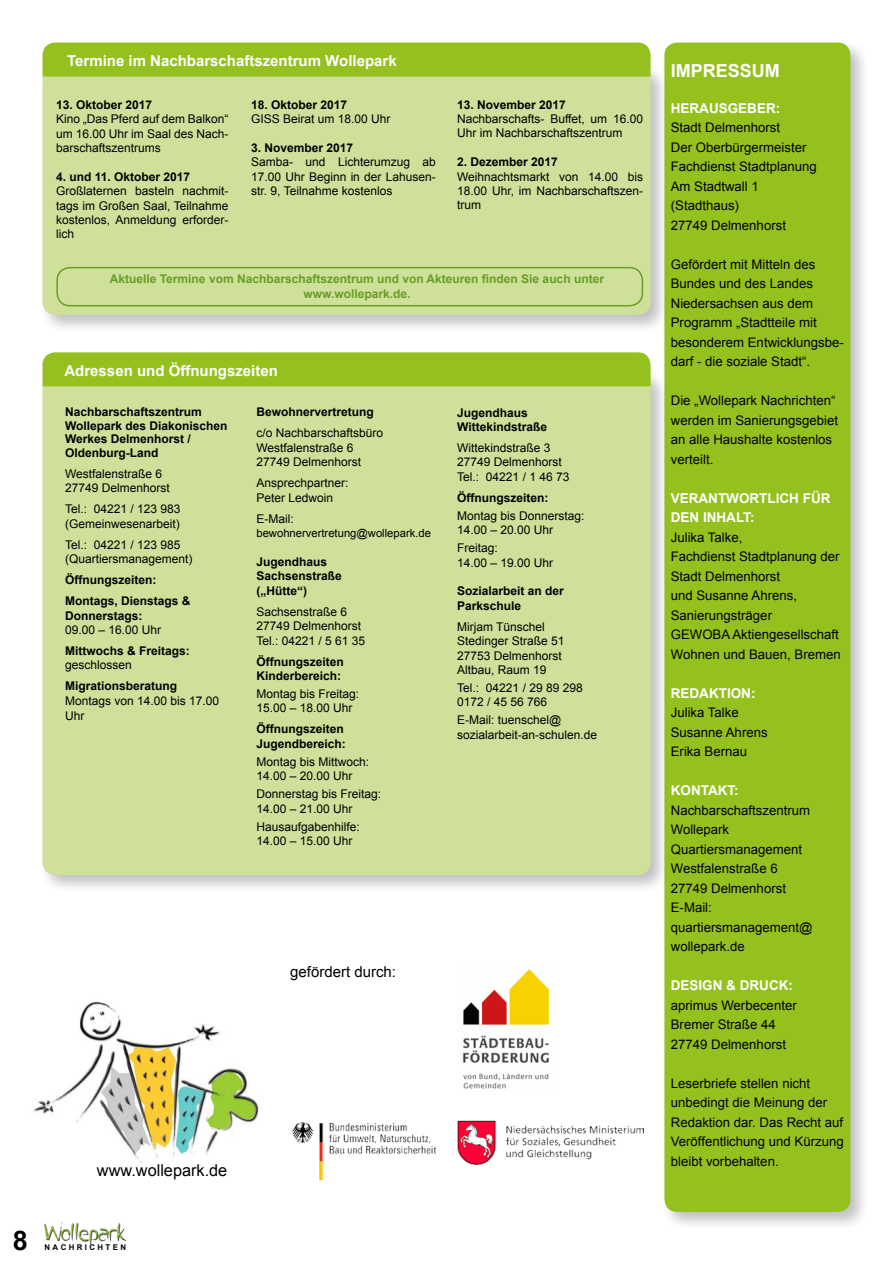
<style>
.page{position:relative;width:893px;height:1263px;background:#fff}
.page>*{position:absolute;margin:0;border:0;box-sizing:border-box;transform-origin:0 0}
.t1{font:700 27px "Arial";color:#000}
.t2{font:700 18px "Arial";color:#fff}
.t3{font:16.35px "Arial";color:#000}
.t4{font:700 15px "Arial";color:#fff}
.t5{font:15px "Arial";color:#000}
.t6{font:700 13.5px "Arial";color:#fff}
.t7{font:13.2px/19.5px "Arial";color:#000}
.t8{font:12px/14.4px "Arial";color:#000}
.t9{font:700 12px/14.4px "Arial";color:#000}
.t10{font:700 12px/14.4px "Arial";color:#669e24;text-align:center}
.t11{font:11.25px "Arial";color:#000}
.t12{font:700 7.95px "Arial";letter-spacing:.3em;color:#000}
</style>
<div class="page">
<img style="left:44px;top:1222px;width:83px;height:24px">
<div style="left:660px;top:39px;width:210px;height:1192px;background:#000;opacity:.25"></div>
<div style="left:664px;top:43px;width:186px;height:1169px;background:#95c11f;border-radius:13px"></div>
<div style="left:39px;top:367px;width:631px;height:527px;background:#000;opacity:.25"></div>
<div style="left:43px;top:371px;width:608px;height:504px;background:#cfe09b;border-radius:13px"></div>
<div style="left:39px;top:63px;width:631px;height:271px;background:#000;opacity:.25"></div>
<div style="left:43px;top:67px;width:608px;height:248px;background:#cfe09b;border-radius:13px"></div>
<div style="left:43px;top:352px;width:608px;height:34px;background:#95c11f"></div>
<div style="left:43px;top:43px;width:608px;height:34px;background:#95c11f"></div>
<div style="left:56px;top:267px;width:587px;height:39px;border:2px solid #669e24;border-radius:13px"></div>
<img style="left:463px;top:969px;width:86px;height:120px">
<img style="left:291px;top:1122px;width:146px;height:59px">
<img style="left:457px;top:1120px;width:187px;height:45px">
<img style="left:33px;top:1001px;width:226px;height:163px">
<p class="t4" style="left:67px;top:51px;width:331px">Termine im Nachbarschaftszentrum Wollepark</p>
<p class="t9" style="left:56px;top:98px;width:98px">13. Oktober 2017</p>
<p class="t8" style="left:56px;top:112px;width:174px;text-align:justify">Kino „Das Pferd auf dem Balkon“ um 16.00 Uhr im Saal des Nach&shy;barschaftszentrums</p>
<p class="t9" style="left:56px;top:170px;width:136px">4. und 11. Oktober 2017</p>
<p class="t8" style="left:56px;top:184px;width:174px;text-align:justify">Großlaternen basteln nachmit&shy;tags im Großen Saal, Teilnahme kostenlos, Anmeldung erforder&shy;lich</p>
<p class="t9" style="left:251px;top:98px;width:98px">18. Oktober 2017</p>
<p class="t8" style="left:251px;top:112px;width:141px">GISS Beirat um 18.00 Uhr</p>
<p class="t9" style="left:251px;top:141px;width:104px">3. November 2017</p>
<p class="t8" style="left:251px;top:155px;width:186px;text-align:justify">Samba- und Lichterumzug ab 17.00 Uhr Beginn in der Lahusen&shy;str. 9, Teilnahme kostenlos</p>
<p class="t9" style="left:457px;top:98px;width:110px">13. November 2017</p>
<p class="t8" style="left:457px;top:112px;width:188px">Nachbarschafts- Buffet, um 16.00<br>Uhr im Nachbarschaftszentrum</p>
<p class="t9" style="left:457px;top:155px;width:102px">2. Dezember 2017</p>
<p class="t8" style="left:457px;top:169px;width:188px;text-align:justify">Weihnachtsmarkt von 14.00 bis 18.00 Uhr, im Nachbarschaftszen&shy;trum</p>
<p class="t10" style="left:110px;top:272px;width:496px">Aktuelle Termine vom Nachbarschaftszentrum und von Akteuren finden Sie auch unter www.wollepark.de.</p>
<p class="t4" style="left:64px;top:361px;width:215px">Adressen und Öffnungszeiten</p>
<p class="t9" style="left:65px;top:406px;width:164px;line-height:13.5px">Nachbarschaftszentrum<br>Wollepark des Diakonischen<br>Werkes Delmenhorst /<br>Oldenburg-Land</p>
<p class="t8" style="left:65px;top:467px;width:106px">Westfalenstraße 6<br>27749 Delmenhorst</p>
<p class="t8" style="left:65px;top:502px;width:117px">Tel.: 04221 / 123 983 (Gemeinwesenarbeit)</p>
<p class="t8" style="left:65px;top:537px;width:129px">Tel.: 04221 / 123 985 (Quartiersmanagement)</p>
<p class="t9" style="left:65px;top:570px;width:127px;line-height:21px">Öffnungszeiten:<br>Montags, Dienstags &amp;</p>
<p class="t9" style="left:65px;top:608px;width:79px">Donnerstags:</p>
<p class="t8" style="left:65px;top:623px;width:98px">09.00 – 16.00 Uhr</p>
<p class="t9" style="left:65px;top:644px;width:126px">Mittwochs &amp; Freitags:</p>
<p class="t8" style="left:65px;top:658px;width:68px">geschlossen</p>
<p class="t9" style="left:65px;top:679px;width:114px">Migrationsberatung</p>
<p class="t8" style="left:65px;top:693px;width:156px;line-height:15px">Montags von 14.00 bis 17.00<br>Uhr</p>
<p class="t9" style="left:256px;top:405px;width:119px">Bewohnervertretung</p>
<p class="t8" style="left:256px;top:426px;width:128px">c/o Nachbarschaftsbüro<br>Westfalenstraße 6<br>27749 Delmenhorst</p>
<p class="t8" style="left:256px;top:476px;width:94px">Ansprechpartner:<br>Peter Ledwoin</p>
<p class="t8" style="left:256px;top:511px;width:39px">E-Mail:</p>
<p class="t11" style="left:256px;top:526px;width:176px">bewohnervertretung@wollepark.de</p>
<p class="t9" style="left:256px;top:555px;width:87px">Jugendhaus<br>Sachsenstraße („Hütte“)</p>
<p class="t8" style="left:256px;top:604px;width:110px">Sachsenstraße 6<br>27749 Delmenhorst<br>Tel.: 04221 / 5 61 35</p>
<p class="t9" style="left:256px;top:654px;width:89px">Öffnungszeiten<br>Kinderbereich:</p>
<p class="t8" style="left:256px;top:687px;width:104px">Montag bis Freitag:<br>15.00 – 18.00 Uhr</p>
<p class="t9" style="left:256px;top:722px;width:91px">Öffnungszeiten<br>Jugendbereich:</p>
<p class="t8" style="left:256px;top:754px;width:114px">Montag bis Mittwoch:<br>14.00 – 20.00 Uhr</p>
<p class="t8" style="left:256px;top:787px;width:126px">Donnerstag bis Freitag:<br>14.00 – 21.00 Uhr</p>
<p class="t8" style="left:256px;top:819px;width:105px">Hausaufgabenhilfe:<br>14.00 – 15.00 Uhr</p>
<p class="t9" style="left:457px;top:405px;width:91px">Jugendhaus<br>Wittekindstraße</p>
<p class="t8" style="left:457px;top:441px;width:114px">Wittekindstraße 3<br>27749 Delmenhorst<br>Tel.: 04221 / 1 46 73</p>
<p class="t9" style="left:457px;top:491px;width:93px">Öffnungszeiten:</p>
<p class="t8" style="left:457px;top:508px;width:129px">Montag bis Donnerstag:<br>14.00 – 20.00 Uhr</p>
<p class="t8" style="left:457px;top:541px;width:98px">Freitag:<br>14.00 – 19.00 Uhr</p>
<p class="t9" style="left:457px;top:584px;width:108px">Sozialarbeit an der<br>Parkschule</p>
<p class="t8" style="left:457px;top:619px;width:109px">Mirjam Tünschel<br>Stedinger Straße 51<br>27753 Delmenhorst<br>Altbau, Raum 19</p>
<p class="t8" style="left:457px;top:681px;width:127px">Tel.: 04221 / 29 89 298<br>0172 / 45 56 766</p>
<p class="t8" style="left:457px;top:713px;width:142px">E-Mail: tuenschel@ sozialarbeit-an-schulen.de</p>
<p class="t5" style="left:290px;top:962px;width:107px">gefördert durch:</p>
<h3 class="t3" style="left:97px;top:1160px;width:132px">www.wollepark.de</h3>
<h1 class="t1" style="left:13px;top:1222px;width:17px">8</h1>
<p class="t12" style="left:45px;top:1241px;width:83px">NACHRICHTEN</p>
<h2 class="t2" style="left:671px;top:59px;width:33px">Impress</h2>
<h2 class="t2" style="left:752px;top:59px;width:29px">um</h2>
<p class="t6" style="left:671px;top:99px;width:20px">Hera</p>
<p class="t6" style="left:709px;top:99px;width:21px">usgeber</p>
<p class="t6" style="left:776px;top:99px;width:6px">:</p>
<p class="t7" style="left:671px;top:118px;width:148px">Stadt Delmenhorst<br>Der Oberbürgermeister<br>Fachdienst Stadtplanung<br>Am Stadtwall 1 (Stadthaus)<br>27749 Delmenhorst</p>
<p class="t7" style="left:671px;top:254px;width:175px">Gefördert mit Mitteln des<br>Bundes und des Landes<br>Niedersachsen aus dem<br>Programm „Stadtteile mit besonderem Entwicklungsbe&shy;darf - die soziale Stadt“.</p>
<p class="t7" style="left:671px;top:391px;width:169px">Die „Wollepark Nachrichten“ werden im Sanierungsgebiet an alle Haushalte kostenlos verteilt.</p>
<p class="t6" style="left:671px;top:489px;width:20px">Verantw</p>
<p class="t6" style="left:739px;top:489px;width:45px">ortlich</p>
<p class="t6" style="left:803px;top:489px;width:25px">für</p>
<p class="t6" style="left:671px;top:508px;width:10px">den</p>
<p class="t6" style="left:703px;top:508px;width:15px">Inha</p>
<p class="t6" style="left:736px;top:508px;width:20px">lt:</p>
<p class="t7" style="left:671px;top:527px;width:171px">Julika Talke,<br>Fachdienst Stadtplanung der<br>Stadt Delmenhorst<br>und Susanne Ahrens,<br>Sanierungsträger<br>GEWOBA Aktiengesellschaft<br>Wohnen und Bauen, Bremen</p>
<p class="t6" style="left:671px;top:684px;width:20px">Reda</p>
<p class="t6" style="left:709px;top:684px;width:48px">ktion:</p>
<p class="t7" style="left:671px;top:703px;width:98px">Julika Talke<br>Susanne Ahrens<br>Erika Bernau</p>
<p class="t6" style="left:671px;top:781px;width:30px">Konta</p>
<p class="t6" style="left:718px;top:781px;width:22px">kt:</p>
<p class="t7" style="left:671px;top:800px;width:143px">Nachbarschaftszentrum<br>Wollepark<br>Quartiersmanagement<br>Westfalenstraße 6<br>27749 Delmenhorst<br>E-Mail: quartiersmanagement@ wollepark.de</p>
<p class="t6" style="left:671px;top:976px;width:19px">Design</p>
<p class="t6" style="left:726px;top:976px;width:68px">&amp; Druck:</p>
<p class="t7" style="left:671px;top:995px;width:127px">aprimus Werbecenter<br>Bremer Straße 44<br>27749 Delmenhorst</p>
<p class="t7" style="left:671px;top:1073px;width:174px">Leserbriefe stellen nicht unbedingt die Meinung der<br>Redaktion dar. Das Recht auf<br>Veröffentlichung und Kürzung bleibt vorbehalten.</p>
</div>
